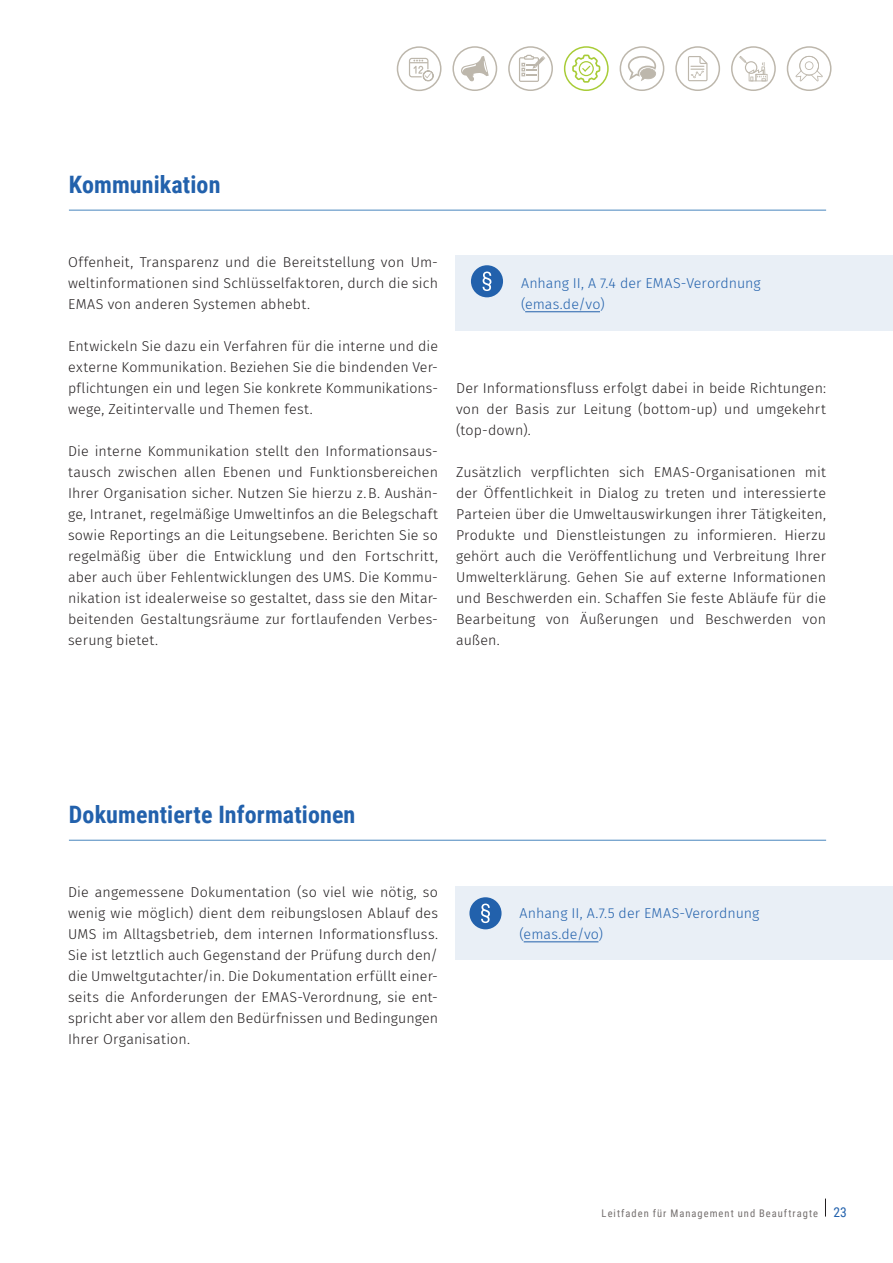
<style>
.page{position:relative;width:893px;height:1263px;background:#fff}
.page>*{position:absolute;margin:0;border:0;box-sizing:border-box;transform-origin:0 0}
.Head2{font:700 24px "Roboto Condensed";letter-spacing:.005em;color:#2261ac}
.Absatz_Standard{font:300 14.25px/21px "Fira Sans";letter-spacing:.01em;color:#231f20;text-align:justify}
.Absatz_Standard_link{font:300 14.25px/21px "Fira Sans";letter-spacing:.005em;color:#2261ac}
.t1{font:10.5px "Roboto Condensed";letter-spacing:.095em;color:#75706f}
.s1{font-size:13.5px;color:#2261ac}
</style>
<div class="page">
<hr style="left:69px;top:210px;width:757px;height:1px;background:#4885bd">
<hr style="left:69px;top:840px;width:757px;height:1px;background:#4885bd">
<svg style="left:825px;top:1198px;width:1px;height:18px"></svg>
<div style="left:787px;top:46px;width:44px;height:45px;border:2px solid #bdb7ac;border-radius:50%"></div>
<svg style="left:795px;top:56px;width:28px;height:25px"></svg>
<div style="left:452px;top:46px;width:45px;height:45px;border:2px solid #bdb7ac;border-radius:50%"></div>
<svg style="left:461px;top:56px;width:28px;height:26px"></svg>
<svg style="left:409px;top:58px;width:25px;height:24px"></svg>
<div style="left:397px;top:46px;width:44px;height:45px;border:2px solid #bdb7ac;border-radius:50%"></div>
<div style="left:508px;top:46px;width:45px;height:45px;border:2px solid #bdb7ac;border-radius:50%"></div>
<svg style="left:519px;top:55px;width:26px;height:27px"></svg>
<div style="left:564px;top:46px;width:45px;height:45px;border:2px solid #a8cc37;border-radius:50%"></div>
<svg style="left:572px;top:55px;width:28px;height:28px"></svg>
<div style="left:620px;top:46px;width:44px;height:45px;border:2px solid #bdb7ac;border-radius:50%"></div>
<svg style="left:628px;top:56px;width:28px;height:25px"></svg>
<div style="left:675px;top:46px;width:45px;height:45px;border:2px solid #bdb7ac;border-radius:50%"></div>
<svg style="left:688px;top:56px;width:19px;height:25px"></svg>
<div style="left:731px;top:46px;width:45px;height:45px;border:2px solid #bdb7ac;border-radius:50%"></div>
<svg style="left:739px;top:56px;width:28px;height:25px"></svg>
<div style="left:455px;top:255px;width:438px;height:76px;background:#e9eff6"></div>
<hr style="left:525px;top:311px;width:75px;height:1px;background:#2261ac">
<div style="left:471px;top:265px;width:32px;height:32px;background:#2261ac;border-radius:50%"></div>
<svg style="left:483px;top:272px;width:8px;height:19px"></svg>
<div style="left:455px;top:886px;width:438px;height:74px;background:#e9eff6"></div>
<hr style="left:524px;top:941px;width:74px;height:1px;background:#2261ac">
<div style="left:469px;top:897px;width:33px;height:32px;background:#2261ac;border-radius:50%"></div>
<svg style="left:481px;top:903px;width:9px;height:20px"></svg>
<p class="Head2" style="left:69px;top:168px;width:153px">Kommunikation</p>
<p class="Absatz_Standard" style="left:68px;top:251px;width:371px">Offenheit, Transparenz und die Bereitstellung von Um&shy;weltinformationen sind Schlüsselfaktoren, durch die sich EMAS von anderen Systemen abhebt.</p>
<p class="Absatz_Standard" style="left:68px;top:335px;width:371px">Entwickeln Sie dazu ein Verfahren für die interne und die externe Kommunikation. Beziehen Sie die bindenden Ver&shy;pflichtungen ein und legen Sie konkrete Kommunikations&shy;wege, Zeitintervalle und Themen fest.</p>
<p class="Absatz_Standard" style="left:68px;top:440px;width:372px">Die interne Kommunikation stellt den Informationsaus&shy;tausch zwischen allen Ebenen und Funktionsbereichen Ihrer Organisation sicher. Nutzen Sie hierzu z.B. Aushän&shy;ge, Intranet, regelmäßige Umweltinfos an die Belegschaft sowie Reportings an die Leitungsebene. Berichten Sie so regelmäßig über die Entwicklung und den Fortschritt, aber auch über Fehlentwicklungen des UMS. Die Kommu&shy;nikation ist idealerweise so gestaltet, dass sie den Mitar&shy;beitenden Gestaltungsräume zur fortlaufenden Verbes&shy;serung bietet.</p>
<p class="Absatz_Standard_link" style="left:521px;top:272px;width:241px">Anhang II, A 7.4 der EMAS-Verordnung</p>
<p class="Absatz_Standard_link" style="left:521px;top:293px;width:85px">(emas.de/vo)</p>
<p class="Absatz_Standard" style="left:456px;top:377px;width:371px">Der Informationsfluss erfolgt dabei in beide Richtungen: von der Basis zur Leitung (bottom-up) und umgekehrt (top-down).</p>
<p class="Absatz_Standard" style="left:456px;top:461px;width:371px">Zusätzlich verpflichten sich EMAS-Organisationen mit der Öffentlichkeit in Dialog zu treten und interessierte Parteien über die Umweltauswirkungen ihrer Tätigkeiten, Produkte und Dienstleistungen zu informieren. Hierzu gehört auch die Veröffentlichung und Verbreitung Ihrer Umwelterklärung. Gehen Sie auf externe Informationen und Beschwerden ein. Schaffen Sie feste Abläufe für die Bearbeitung von Äußerungen und Beschwerden von außen.</p>
<p class="Head2" style="left:69px;top:798px;width:288px">Dokumentierte Informationen</p>
<p class="Absatz_Standard" style="left:68px;top:881px;width:371px;text-align:left">Die angemessene Dokumentation (so viel wie nötig, so wenig wie möglich) dient dem reibungslosen Ablauf des UMS im Alltagsbetrieb, dem internen Informationsfluss.<br>Sie ist letztlich auch Gegenstand der Prüfung durch den/ die Umweltgutachter/in. Die Dokumentation erfüllt einer&shy;seits die Anforderungen der EMAS-Verordnung, sie ent&shy;spricht aber vor allem den Bedürfnissen und Bedingungen Ihrer Organisation.</p>
<p class="Absatz_Standard_link" style="left:520px;top:902px;width:241px">Anhang II, A.7.5 der EMAS-Verordnung (emas.de/vo)</p>
<p class="t1" style="left:602px;top:1205px;width:247px">Leitfaden für Management und Beauftragte <span class="s1">23</span></p>
</div>
